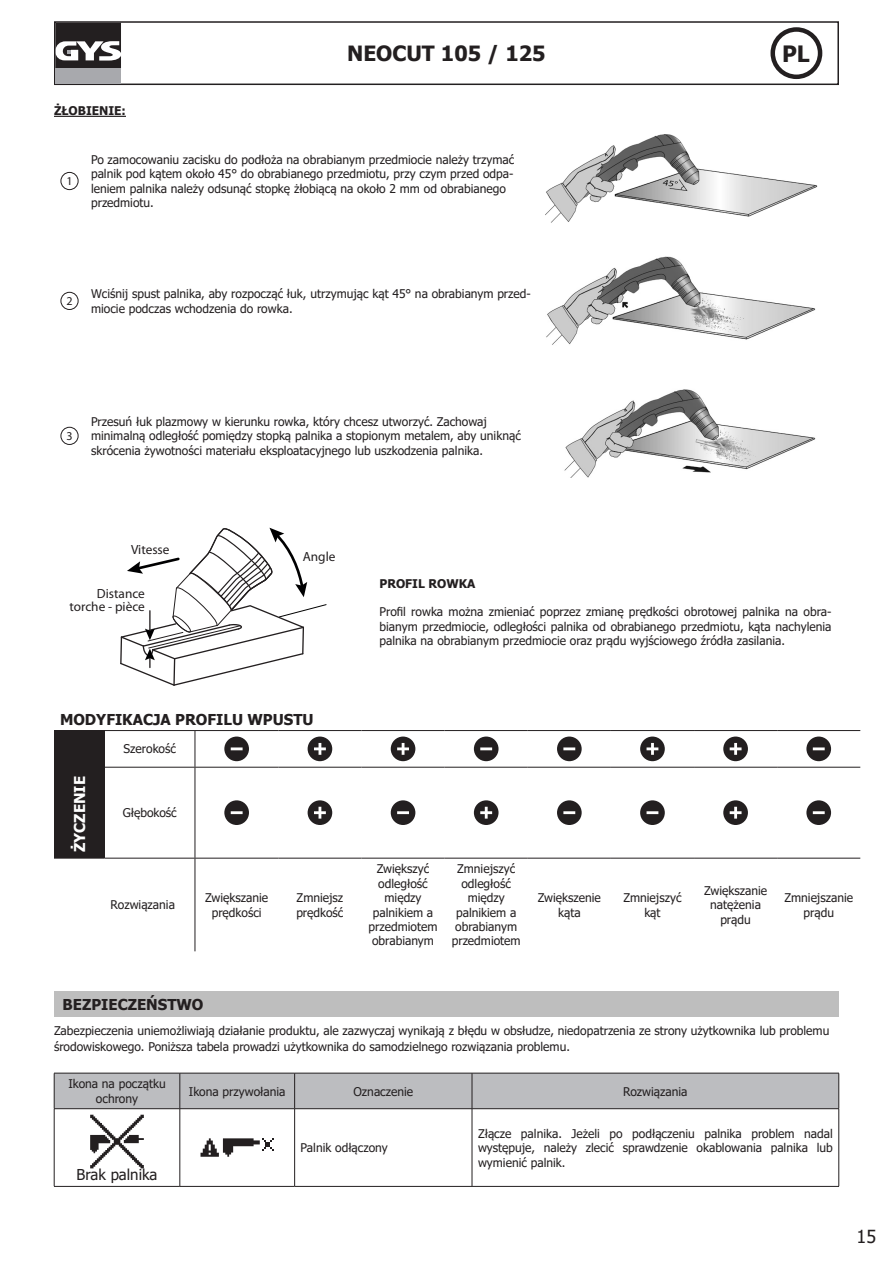
<style>
.page{position:relative;width:893px;height:1263px;background:#fff}
.page>*{position:absolute;margin:0;border:0;box-sizing:border-box;transform-origin:0 0}
.t1{font:700 22.5px "Tahoma";color:#231f20}
.t2{font:700 21px "Tahoma";color:#231f20}
.t3{font:18px "Tahoma";color:#231f20}
.contenu{font:700 15px "Tahoma";color:#231f20}
.t4{font:15px "Tahoma";color:#231f20}
.t5{font:700 15px "Tahoma";color:#fff}
.t6{font:13.35px/13.4px "Myriad Pro";color:#231f20;text-align:right}
.t7{font:12px/14.4px "Tahoma";color:#231f20;text-align:center}
.t8{font:700 12px "Tahoma";color:#231f20}
.t9{font:12px "Myriad Pro";color:#231f20}
</style>
<div class="page">
<div style="left:54px;top:21px;width:785px;height:64px;border:2px solid #231f20"></div>
<div style="left:770px;top:27px;width:52px;height:52px;border:4px solid #231f20;border-radius:50%"></div>
<div style="left:55px;top:68px;width:66px;height:16px;background:#a8a9ad"></div>
<svg style="left:55px;top:23px;width:66px;height:45px"></svg>
<hr style="left:54px;top:116px;width:72px;height:1px;background:#231f20">
<div style="left:61px;top:172px;width:17px;height:18px;border:1px solid #231f20;border-radius:50%"></div>
<img style="left:545px;top:135px;width:273px;height:88px">
<div style="left:61px;top:292px;width:17px;height:18px;border:1px solid #231f20;border-radius:50%"></div>
<img style="left:546px;top:256px;width:270px;height:89px">
<div style="left:61px;top:427px;width:17px;height:18px;border:1px solid #231f20;border-radius:50%"></div>
<img style="left:564px;top:389px;width:252px;height:88px">
<svg style="left:120px;top:528px;width:207px;height:158px"></svg>
<div style="left:54px;top:730px;width:51px;height:128px;background:#231f20"></div>
<hr style="left:105px;top:767px;width:90px;height:1px;background:#231f20">
<hr style="left:195px;top:767px;width:83px;height:1px;background:#231f20">
<hr style="left:278px;top:767px;width:83px;height:1px;background:#231f20">
<hr style="left:361px;top:767px;width:84px;height:1px;background:#231f20">
<hr style="left:445px;top:767px;width:83px;height:1px;background:#231f20">
<hr style="left:528px;top:767px;width:83px;height:1px;background:#231f20">
<hr style="left:611px;top:767px;width:83px;height:1px;background:#231f20">
<hr style="left:694px;top:767px;width:83px;height:1px;background:#231f20">
<hr style="left:777px;top:767px;width:83px;height:1px;background:#231f20">
<hr style="left:54px;top:858px;width:51px;height:1px;background:#231f20">
<hr style="left:105px;top:858px;width:90px;height:1px;background:#231f20">
<hr style="left:195px;top:858px;width:83px;height:1px;background:#231f20">
<hr style="left:278px;top:858px;width:83px;height:1px;background:#231f20">
<hr style="left:361px;top:858px;width:84px;height:1px;background:#231f20">
<hr style="left:445px;top:858px;width:83px;height:1px;background:#231f20">
<hr style="left:528px;top:858px;width:83px;height:1px;background:#231f20">
<hr style="left:611px;top:858px;width:83px;height:1px;background:#231f20">
<hr style="left:694px;top:858px;width:83px;height:1px;background:#231f20">
<hr style="left:777px;top:858px;width:83px;height:1px;background:#231f20">
<hr style="left:105px;top:730px;width:90px;height:1px;background:#231f20">
<hr style="left:195px;top:730px;width:83px;height:1px;background:#231f20">
<hr style="left:278px;top:730px;width:83px;height:1px;background:#231f20">
<hr style="left:361px;top:730px;width:84px;height:1px;background:#231f20">
<hr style="left:445px;top:730px;width:83px;height:1px;background:#231f20">
<hr style="left:528px;top:730px;width:83px;height:1px;background:#231f20">
<hr style="left:611px;top:730px;width:83px;height:1px;background:#231f20">
<hr style="left:694px;top:730px;width:83px;height:1px;background:#231f20">
<hr style="left:777px;top:730px;width:83px;height:1px;background:#231f20">
<hr style="left:195px;top:731px;width:1px;height:36px;background:#231f20">
<hr style="left:195px;top:767px;width:1px;height:91px;background:#231f20">
<hr style="left:195px;top:858px;width:1px;height:93px;background:#231f20">
<svg style="left:224px;top:736px;width:25px;height:25px"></svg>
<svg style="left:308px;top:736px;width:24px;height:25px"></svg>
<svg style="left:391px;top:736px;width:24px;height:25px"></svg>
<svg style="left:474px;top:736px;width:24px;height:25px"></svg>
<svg style="left:557px;top:736px;width:25px;height:25px"></svg>
<svg style="left:640px;top:736px;width:25px;height:25px"></svg>
<svg style="left:723px;top:736px;width:25px;height:25px"></svg>
<svg style="left:806px;top:736px;width:25px;height:25px"></svg>
<svg style="left:224px;top:800px;width:25px;height:25px"></svg>
<svg style="left:308px;top:800px;width:24px;height:25px"></svg>
<svg style="left:391px;top:800px;width:24px;height:25px"></svg>
<svg style="left:474px;top:800px;width:24px;height:25px"></svg>
<svg style="left:557px;top:800px;width:25px;height:25px"></svg>
<svg style="left:640px;top:800px;width:25px;height:25px"></svg>
<svg style="left:723px;top:800px;width:25px;height:25px"></svg>
<svg style="left:806px;top:800px;width:25px;height:25px"></svg>
<div style="left:54px;top:991px;width:784px;height:26px;background:#bebebe"></div>
<div style="left:55px;top:1074px;width:783px;height:34px;background:#bcbdc0"></div>
<hr style="left:54px;top:1073px;width:126px;height:1px;background:#231f20">
<hr style="left:54px;top:1073px;width:1px;height:35px;background:#231f20">
<hr style="left:180px;top:1073px;width:115px;height:1px;background:#231f20">
<hr style="left:180px;top:1073px;width:1px;height:35px;background:#231f20">
<hr style="left:295px;top:1073px;width:177px;height:1px;background:#231f20">
<hr style="left:294px;top:1073px;width:1px;height:35px;background:#231f20">
<hr style="left:472px;top:1073px;width:367px;height:1px;background:#231f20">
<hr style="left:472px;top:1073px;width:1px;height:35px;background:#231f20">
<hr style="left:838px;top:1073px;width:1px;height:35px;background:#231f20">
<hr style="left:54px;top:1108px;width:126px;height:1px;background:#231f20">
<hr style="left:54px;top:1109px;width:1px;height:77px;background:#231f20">
<hr style="left:180px;top:1108px;width:115px;height:1px;background:#231f20">
<hr style="left:180px;top:1109px;width:1px;height:77px;background:#231f20">
<hr style="left:295px;top:1108px;width:177px;height:1px;background:#231f20">
<hr style="left:294px;top:1109px;width:1px;height:77px;background:#231f20">
<hr style="left:472px;top:1108px;width:367px;height:1px;background:#231f20">
<hr style="left:472px;top:1109px;width:1px;height:77px;background:#231f20">
<hr style="left:838px;top:1109px;width:1px;height:77px;background:#231f20">
<hr style="left:54px;top:1186px;width:126px;height:1px;background:#231f20">
<hr style="left:180px;top:1186px;width:115px;height:1px;background:#231f20">
<hr style="left:295px;top:1186px;width:177px;height:1px;background:#231f20">
<hr style="left:472px;top:1186px;width:367px;height:1px;background:#231f20">
<svg style="left:90px;top:1115px;width:54px;height:53px"></svg>
<svg style="left:201px;top:1138px;width:73px;height:19px"></svg>
<p class="t8" style="left:54px;top:103px;width:73px">ŻŁOBIENIE:</p>
<p class="t2" style="left:347px;top:39px;width:200px">NEOCUT 105 / 125</p>
<p class="t1" style="left:782px;top:38px;width:29px">PL</p>
<p class="t9" style="left:66px;top:173px;width:8px">1</p>
<p class="t7" style="left:91px;top:153px;width:425px;text-align:left">Po zamocowaniu zacisku do podłoża na obrabianym przedmiocie należy trzymać palnik pod kątem około 45° do obrabianego przedmiotu, przy czym przed odpa&shy;leniem palnika należy odsunąć stopkę żłobiącą na około 2 mm od obrabianego przedmiotu.</p>
<p class="t9" style="left:66px;top:293px;width:8px">2</p>
<p class="t7" style="left:91px;top:287px;width:441px;text-align:left">Wciśnij spust palnika, aby rozpocząć łuk, utrzymując kąt 45° na obrabianym przed&shy;miocie podczas wchodzenia do rowka.</p>
<p class="t9" style="left:66px;top:428px;width:8px">3</p>
<p class="t7" style="left:91px;top:415px;width:431px;text-align:left">Przesuń łuk plazmowy w kierunku rowka, który chcesz utworzyć. Zachowaj minimalną odległość pomiędzy stopką palnika a stopionym metalem, aby uniknąć skrócenia żywotności materiału eksploatacyjnego lub uszkodzenia palnika.</p>
<p class="t6" style="left:131px;top:542px;width:40px">Vitesse</p>
<p class="t6" style="left:303px;top:549px;width:34px">Angle</p>
<p class="t6" style="left:69px;top:587px;width:77px">Distance torche - pièce</p>
<p class="t8" style="left:379px;top:575px;width:97px">PROFIL ROWKA</p>
<p class="t7" style="left:379px;top:605px;width:454px;text-align:justify">Profil rowka można zmieniać poprzez zmianę prędkości obrotowej palnika na obra&shy;bianym przedmiocie, odległości palnika od obrabianego przedmiotu, kąta nachylenia palnika na obrabianym przedmiocie oraz prądu wyjściowego źródła zasilania.</p>
<p class="contenu" style="left:60px;top:708px;width:255px">MODYFIKACJA PROFILU WPUSTU</p>
<p class="t5" style="left:69px;top:852px;width:78px;rotate:-90deg">ŻYCZENIE</p>
<p class="t7" style="left:124px;top:742px;width:54px">Szerokość</p>
<p class="t7" style="left:123px;top:806px;width:56px">Głębokość</p>
<p class="t7" style="left:111px;top:898px;width:66px">Rozwiązania</p>
<p class="t7" style="left:205px;top:891px;width:65px">Zwiększanie prędkości</p>
<p class="t7" style="left:296px;top:891px;width:49px;text-align:left">Zmniejsz prędkość</p>
<p class="t7" style="left:369px;top:862px;width:70px">Zwiększyć odległość między palnikiem a przedmiotem obrabianym</p>
<p class="t7" style="left:452px;top:862px;width:70px">Zmniejszyć odległość między palnikiem a obrabianym przedmiotem</p>
<p class="t7" style="left:538px;top:891px;width:65px">Zwiększenie kąta</p>
<p class="t7" style="left:623px;top:891px;width:60px">Zmniejszyć kąt</p>
<p class="t7" style="left:704px;top:884px;width:65px">Zwiększanie natężenia prądu</p>
<p class="t7" style="left:784px;top:891px;width:70px">Zmniejszanie prądu</p>
<p class="contenu" style="left:63px;top:994px;width:142px">BEZPIECZEŃSTWO</p>
<p class="t7" style="left:54px;top:1023px;width:777px;line-height:16.2px;text-align:left">Zabezpieczenia uniemożliwiają działanie produktu, ale zazwyczaj wynikają z błędu w obsłudze, niedopatrzenia ze strony użytkownika lub problemu środowiskowego. Poniższa tabela prowadzi użytkownika do samodzielnego rozwiązania problemu.</p>
<p class="t7" style="left:68px;top:1077px;width:99px">Ikona na początku ochrony</p>
<p class="t7" style="left:189px;top:1084px;width:98px">Ikona przywołania</p>
<p class="t7" style="left:353px;top:1084px;width:61px">Oznaczenie</p>
<p class="t7" style="left:623px;top:1084px;width:66px">Rozwiązania</p>
<p class="t4" style="left:77px;top:1165px;width:82px">Brak palnika</p>
<p class="t7" style="left:301px;top:1141px;width:89px">Palnik odłączony</p>
<p class="t7" style="left:478px;top:1127px;width:356px;text-align:justify">Złącze palnika. Jeżeli po podłączeniu palnika problem nadal występuje, należy zlecić sprawdzenie okablowania palnika lub wymienić palnik.</p>
<p class="t3" style="left:856px;top:1224px;width:21px">15</p>
</div>
